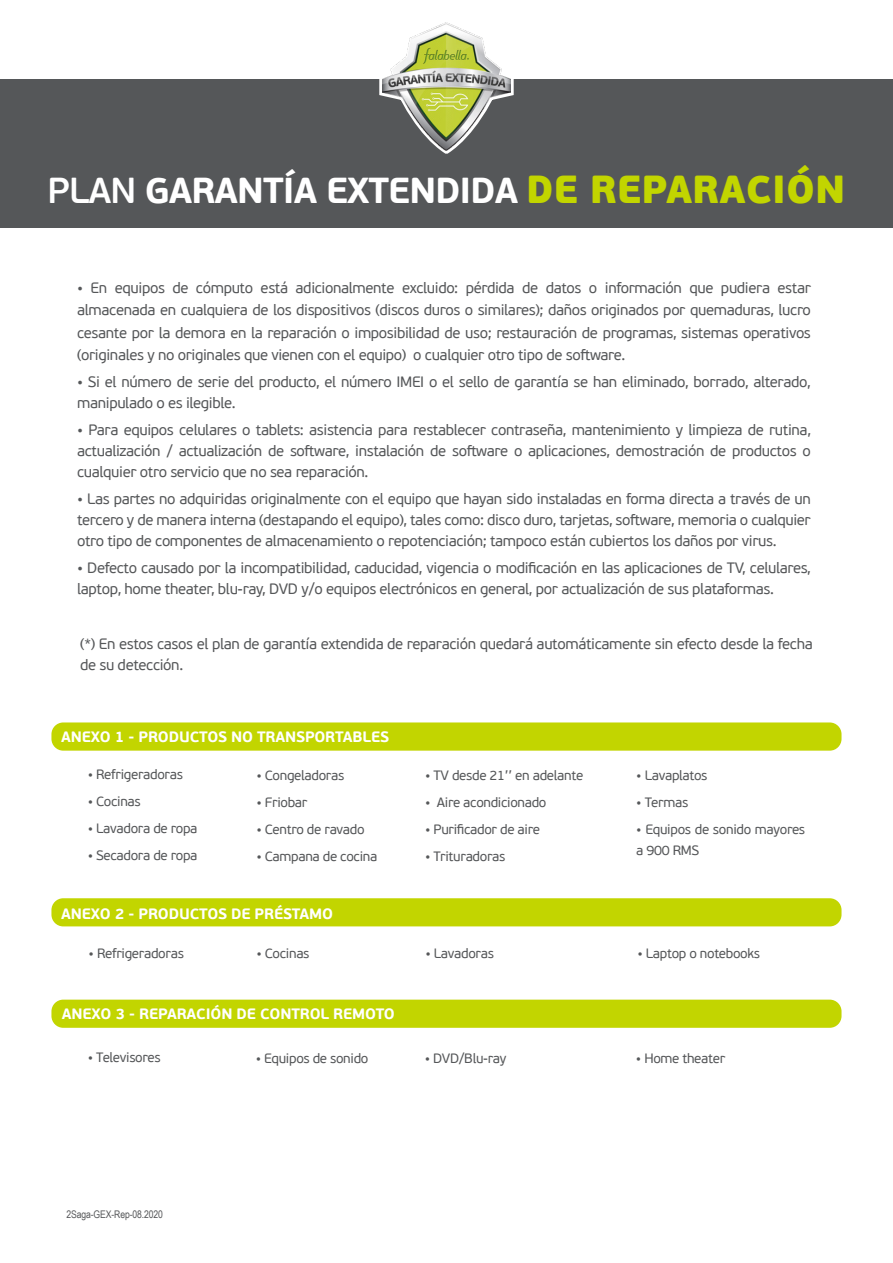
<style>
.page{position:relative;width:893px;height:1263px;background:#fff}
.page>*{position:absolute;margin:0;border:0;box-sizing:border-box;transform-origin:0 0}
.t1{font:700 36px "PF Beau Sans Pro";letter-spacing:-.025em;color:#fff}
.t2{font:15px/21px "PF Beau Sans Pro";letter-spacing:-.025em;color:#555759}
.t3{font:700 15px "PF Beau Sans Pro";letter-spacing:-.01em;color:#fff}
.t4{font:13.5px/21px "PF Beau Sans Pro";letter-spacing:-.025em;color:#555759}
.t5{font:10.5px "Arial Narrow";letter-spacing:-.01em;color:#555759}
.s1{font-weight:600}
.s2{font-weight:900;font-size:39px;color:#c2d500}
</style>
<div class="page">
<div style="left:52px;top:723px;width:789px;height:27px;background:#c2d500;border-radius:11px"></div>
<div style="left:51px;top:722px;width:790px;height:29px;border:2px solid #c2d500;border-radius:11px"></div>
<div style="left:52px;top:899px;width:789px;height:26px;background:#c2d500;border-radius:11px"></div>
<div style="left:51px;top:898px;width:790px;height:28px;border:2px solid #c2d500;border-radius:11px"></div>
<div style="left:52px;top:1000px;width:789px;height:27px;background:#c2d500;border-radius:11px"></div>
<div style="left:51px;top:1000px;width:790px;height:28px;border:2px solid #c2d500;border-radius:11px"></div>
<div style="left:0;top:79px;width:893px;height:148px;background:#555759"></div>
<svg style="left:379px;top:22px;width:135px;height:132px"></svg>
<img style="left:383px;top:23px;width:128px;height:128px">
<h1 class="t1" style="left:47px;top:168px;width:800px"><span class="s1">PLAN</span> GARANTÍA EXTENDIDA <span class="s2">DE REPARACIÓN</span></h1>
<p class="t2" style="left:77px;top:277px;width:735px;line-height:22.5px;text-align:justify">• En equipos de cómputo está adicionalmente excluido: pérdida de datos o información que pudiera estar almacenada en cualquiera de los dispositivos (discos duros o similares); daños originados por quemaduras, lucro cesante por la demora en la reparación o imposibilidad de uso; restauración de programas, sistemas operativos (originales y no originales que vienen con el equipo) o cualquier otro tipo de soſtware.</p>
<p class="t2" style="left:77px;top:372px;width:735px">• Si el número de serie del producto, el número IMEI o el sello de garantía se han eliminado, borrado, alterado, manipulado o es ilegible.</p>
<p class="t2" style="left:77px;top:420px;width:735px;text-align:justify">• Para equipos celulares o tablets: asistencia para restablecer contraseña, mantenimiento y limpieza de rutina, actualización / actualización de soſtware, instalación de soſtware o aplicaciones, demostración de productos o cualquier otro servicio que no sea reparación.</p>
<p class="t2" style="left:77px;top:489px;width:735px;text-align:justify">• Las partes no adquiridas originalmente con el equipo que hayan sido instaladas en forma directa a través de un tercero y de manera interna (destapando el equipo), tales como: disco duro, tarjetas, soſtware, memoria o cualquier otro tipo de componentes de almacenamiento o repotenciación; tampoco están cubiertos los daños por virus.</p>
<p class="t2" style="left:77px;top:558px;width:735px">• Defecto causado por la incompatibilidad, caducidad, vigencia o modificación en las aplicaciones de TV, celulares, laptop, home theater, blu-ray, DVD y/o equipos electrónicos en general, por actualización de sus plataformas.</p>
<p class="t2" style="left:80px;top:634px;width:734px">(*) En estos casos el plan de garantía extendida de reparación quedará automáticamente sin efecto desde la fecha de su detección.</p>
<p class="t3" style="left:61px;top:727px;width:330px">ANEXO 1 - PRODUCTOS NO TRANSPORTABLES</p>
<p class="t4" style="left:88px;top:764px;width:97px">• Refrigeradoras</p>
<p class="t4" style="left:88px;top:791px;width:55px">• Cocinas</p>
<p class="t4" style="left:88px;top:818px;width:111px">• Lavadora de ropa</p>
<p class="t4" style="left:88px;top:845px;width:111px">• Secadora de ropa</p>
<p class="t4" style="left:256px;top:765px;width:89px">• Congeladoras</p>
<p class="t4" style="left:256px;top:792px;width:53px">• Friobar</p>
<p class="t4" style="left:256px;top:819px;width:110px">• Centro de ravado</p>
<p class="t4" style="left:256px;top:846px;width:122px">• Campana de cocina</p>
<p class="t3" style="left:61px;top:904px;width:274px">ANEXO 2 - PRODUCTOS DE PRÉSTAMO</p>
<p class="t4" style="left:425px;top:765px;width:160px">• TV desde 21’’ en adelante</p>
<p class="t4" style="left:425px;top:792px;width:123px">• Aire acondicionado</p>
<p class="t4" style="left:425px;top:819px;width:116px">• Purificador de aire</p>
<p class="t4" style="left:425px;top:846px;width:82px">• Trituradoras</p>
<p class="t4" style="left:636px;top:765px;width:73px">• Lavaplatos</p>
<p class="t4" style="left:636px;top:792px;width:53px">• Termas</p>
<p class="t4" style="left:636px;top:819px;width:170px">• Equipos de sonido mayores a 900 RMS</p>
<p class="t4" style="left:89px;top:943px;width:97px">• Refrigeradoras</p>
<p class="t4" style="left:256px;top:943px;width:55px">• Cocinas</p>
<p class="t4" style="left:425px;top:943px;width:70px">• Lavadoras</p>
<p class="t4" style="left:637px;top:943px;width:124px">• Laptop o notebooks</p>
<p class="t3" style="left:62px;top:1004px;width:335px">ANEXO 3 - REPARACIÓN DE CONTROL REMOTO</p>
<p class="t4" style="left:88px;top:1047px;width:74px">• Televisores</p>
<p class="t4" style="left:256px;top:1048px;width:114px">• Equipos de sonido</p>
<p class="t4" style="left:425px;top:1048px;width:83px">• DVD/Blu-ray</p>
<p class="t4" style="left:636px;top:1048px;width:91px">• Home theater</p>
<p class="t5" style="left:66px;top:1207px;width:98px">2Saga-GEX-Rep-08.2020</p>
</div>
